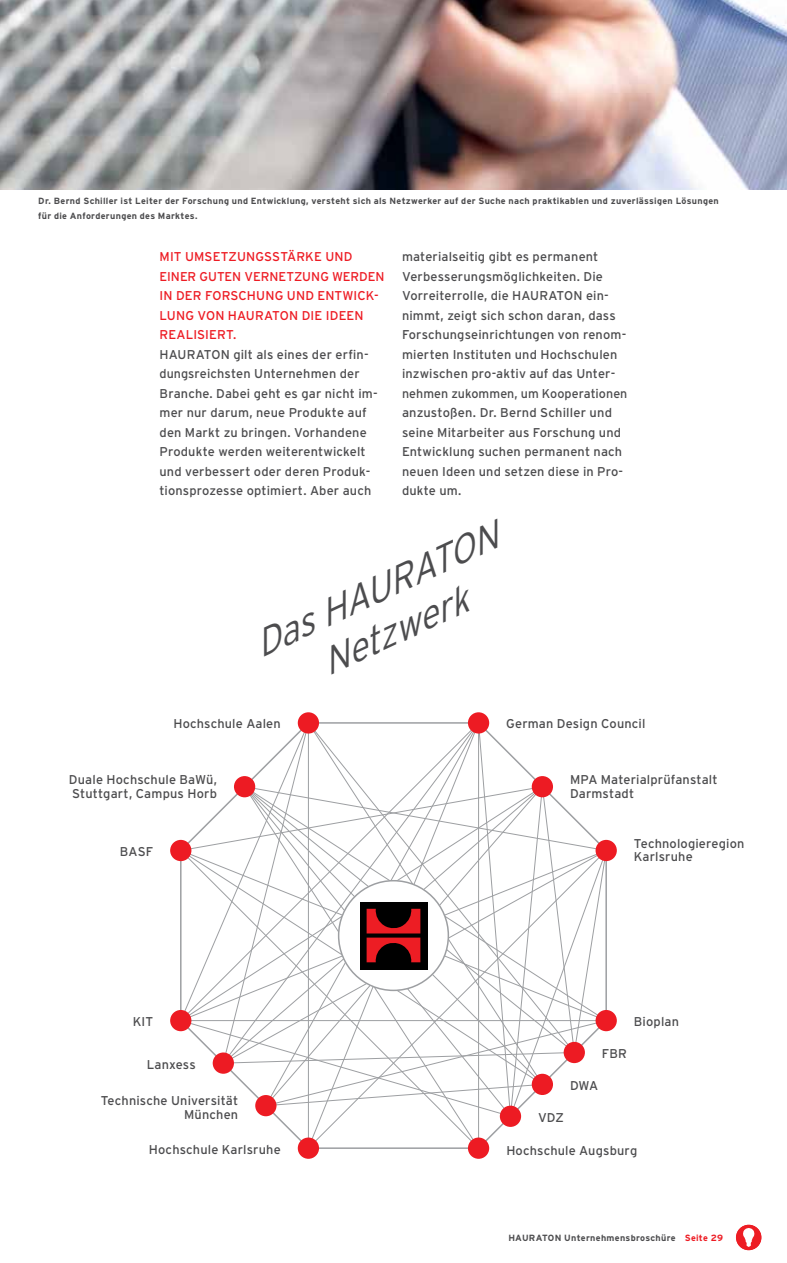
<style>
.page{position:relative;width:787px;height:1263px;background:#fff}
.page>*{position:absolute;margin:0;border:0;box-sizing:border-box;transform-origin:0 0}
.t1{font:italic 300 37.5px/45px "Interstate";color:#4c4c4e;text-align:center}
.t2{font:12.75px/19.5px "Interstate";letter-spacing:.01em;color:#4c4c4e}
.t3{font:12.75px/19.5px "Interstate";letter-spacing:.005em;color:#ed1b23}
.t4{font:700 9px/15px "Interstate";letter-spacing:.035em;color:#4c4c4e}
.s1{color:#ed1b23}
</style>
<div class="page">
<div style="left:736px;top:1225px;width:25px;height:25px;background:#ed1d24;border-radius:50%"></div>
<svg style="left:743px;top:1228px;width:12px;height:19px"></svg>
<img style="left:0;top:0;width:787px;height:189px">
<svg style="left:276px;top:1117px;width:203px;height:32px"></svg>
<div style="left:298px;top:712px;width:21px;height:21px;background:#ed1b23;border-radius:50%"></div>
<div style="left:170px;top:840px;width:21px;height:21px;background:#ed1b23;border-radius:50%"></div>
<div style="left:170px;top:1010px;width:21px;height:21px;background:#ed1b23;border-radius:50%"></div>
<div style="left:298px;top:1137px;width:21px;height:22px;background:#ed1b23;border-radius:50%"></div>
<div style="left:468px;top:1137px;width:21px;height:22px;background:#ed1b23;border-radius:50%"></div>
<div style="left:500px;top:1106px;width:21px;height:21px;background:#ed1b23;border-radius:50%"></div>
<div style="left:595px;top:1010px;width:22px;height:21px;background:#ed1b23;border-radius:50%"></div>
<div style="left:595px;top:840px;width:22px;height:21px;background:#ed1b23;border-radius:50%"></div>
<div style="left:468px;top:712px;width:21px;height:21px;background:#ed1b23;border-radius:50%"></div>
<svg style="left:180px;top:722px;width:426px;height:395px"></svg>
<div style="left:338px;top:880px;width:111px;height:111px;border:2px solid #9d9fa2;border-radius:50%"></div>
<p class="t4" style="left:38px;top:194px;width:682px">Dr. Bernd Schiller ist Leiter der Forschung und Entwicklung, versteht sich als Netzwerker auf der Suche nach praktikablen und zuverlässigen Lösungen für die Anforderungen des Marktes.</p>
<p class="t3" style="left:159px;top:247px;width:226px">MIT UMSETZUNGSSTÄRKE UND<br>EINER GUTEN VERNETZUNG WERDEN<br>IN DER FORSCHUNG UND ENTWICK-<br>LUNG VON HAURATON DIE IDEEN<br>REALISIERT.</p>
<p class="t2" style="left:159px;top:344px;width:220px">HAURATON gilt als eines der erfin&shy;dungsreichsten Unternehmen der Branche. Dabei geht es gar nicht im&shy;mer nur darum, neue Produkte auf den Markt zu bringen. Vorhandene Produkte werden weiterentwickelt und verbessert oder deren Produk&shy;tionsprozesse optimiert. Aber auch</p>
<p class="t2" style="left:402px;top:247px;width:227px">materialseitig gibt es permanent Verbesserungsmöglichkeiten. Die Vorreiterrolle, die HAURATON ein&shy;nimmt, zeigt sich schon daran, dass Forschungseinrichtungen von renom&shy;mierten Instituten und Hochschulen inzwischen pro-aktiv auf das Unter&shy;nehmen zukommen, um Kooperationen anzustoßen. Dr. Bernd Schiller und seine Mitarbeiter aus Forschung und Entwicklung suchen permanent nach neuen Ideen und setzen diese in Pro&shy;dukte um.</p>
<h1 class="t1" style="left:246px;top:625px;width:266px;rotate:-25deg">Das HAURATON<br>Netzwerk</h1>
<p class="t2" style="left:173px;top:713px;width:109px">Hochschule Aalen</p>
<p class="t2" style="left:506px;top:713px;width:141px">German Design Council</p>
<p class="t2" style="left:69px;top:773px;width:149px;line-height:13.5px">Duale Hochschule BaWü,<br>Stuttgart, Campus Horb</p>
<p class="t2" style="left:570px;top:773px;width:149px;line-height:13.5px">MPA Materialprüfanstalt<br>Darmstadt</p>
<p class="t2" style="left:634px;top:836px;width:112px;line-height:13.5px">Technologieregion<br>Karlsruhe</p>
<p class="t2" style="left:120px;top:841px;width:35px">BASF</p>
<p class="t2" style="left:133px;top:1011px;width:22px">KIT</p>
<p class="t2" style="left:147px;top:1055px;width:50px">Lanxess</p>
<p class="t2" style="left:101px;top:1094px;width:139px;line-height:13.5px;text-align:right">Technische Universität<br>München</p>
<p class="t2" style="left:149px;top:1140px;width:133px">Hochschule Karlsruhe</p>
<p class="t2" style="left:602px;top:1044px;width:27px">FBR</p>
<p class="t2" style="left:634px;top:1012px;width:47px">Bioplan</p>
<p class="t2" style="left:570px;top:1075px;width:30px">DWA</p>
<p class="t2" style="left:538px;top:1108px;width:27px">VDZ</p>
<p class="t2" style="left:506px;top:1141px;width:132px">Hochschule Augsburg</p>
<p class="t4" style="left:508px;top:1230px;width:216px">HAURATON Unternehmensbroschüre <span class="s1">Seite 29</span></p>
</div>
